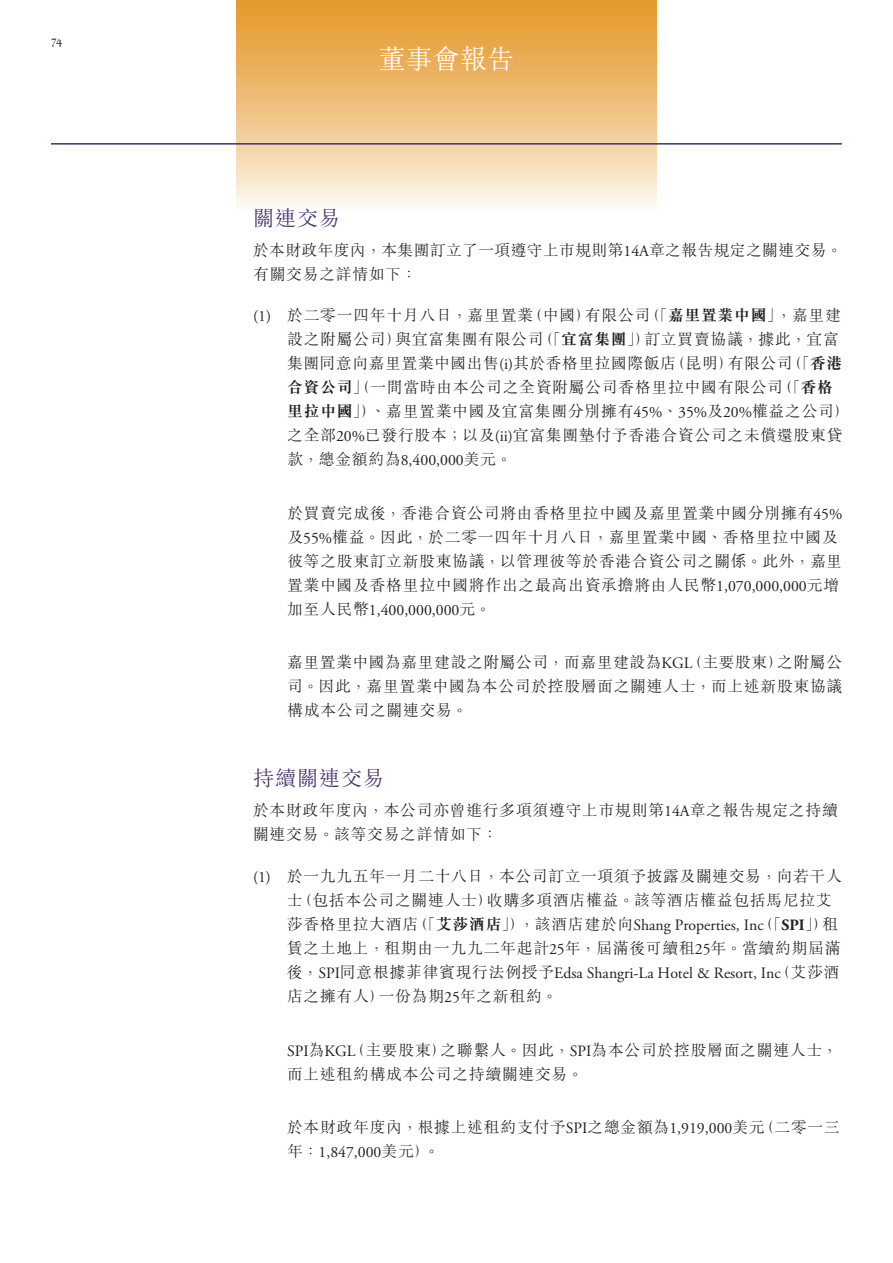
<style>
.page{position:relative;width:893px;height:1263px;background:#fff}
.page>*{position:absolute;margin:0;border:0;box-sizing:border-box;transform-origin:0 0}
.t1{font:300 27px "M Sung HK";color:#fff}
.t2{font:300 21px "M Sung HK";letter-spacing:.05em;color:#442f6d}
.t3{font:300 15.75px/24px "M Sung HK";letter-spacing:.05em;color:#231f20}
.t4{font:15.75px "Adobe Garamond Pro";color:#231f20}
.t5{font:300 15.75px/24px "M Sung HK";letter-spacing:.025em;color:#231f20}
.t6{font:12px "Parma Petit";color:#231f20}
.s1{font-family:"Adobe Garamond Pro";font-weight:400}
.s2{font-weight:700}
.s3{font-family:"M Sung HK";font-weight:300}
.s4{font-family:"Adobe Garamond Pro";font-weight:700}
</style>
<div class="page">
<div style="left:236px;top:0;width:421px;height:213px;background:linear-gradient(to bottom,#e3931e,#fdf5ed)"></div>
<hr style="left:51px;top:143px;width:791px;height:2px;background:#442f6d">
<p class="t6" style="left:51px;top:34px;width:13px">74</p>
<h1 class="t1" style="left:379px;top:40px;width:137px">董事會報告</h1>
<h2 class="t2" style="left:253px;top:203px;width:89px">關連交易</h2>
<p class="t5" style="left:253px;top:237px;width:591px">於本財政年度內，本集團訂立了一項遵守上市規則第<span class="s1">14A</span>章之報告規定之關連交易。有關交易之詳情如下：</p>
<p class="t3" style="left:287px;top:303px;width:564px;text-indent:-34px"><span class="s1">(1)</span> 於二零一四年十月八日，嘉里置業（中國）有限公司（「<span class="s2">嘉里置業中國</span>」，嘉里建設之附屬公司）與宜富集團有限公司（「<span class="s2">宜富集團</span>」）訂立買賣協議，據此，宜富集團同意向嘉里置業中國出售<span class="s1">(i)</span>其於香格里拉國際飯店（昆明）有限公司（「<span class="s2">香港合資公司</span>」（一間當時由本公司之全資附屬公司香格里拉中國有限公司（「<span class="s2">香格里拉中國</span>」）、嘉里置業中國及宜富集團分別擁有<span class="s1">45%</span>、<span class="s1">35%</span>及<span class="s1">20%</span>權益之公司）之全部<span class="s1">20%</span>已發行股本；以及<span class="s1">(ii)</span>宜富集團墊付予香港合資公司之未償還股東貸款，總金額約為<span class="s1">8,400,000</span>美元。</p>
<p class="t3" style="left:287px;top:500px;width:557px">於買賣完成後，香港合資公司將由香格里拉中國及嘉里置業中國分別擁有<span class="s1">45%</span>及<span class="s1">55%</span>權益。因此，於二零一四年十月八日，嘉里置業中國、香格里拉中國及彼等之股東訂立新股東協議，以管理彼等於香港合資公司之關係。此外，嘉里置業中國及香格里拉中國將作出之最高出資承擔將由人民幣<span class="s1">1,070,000,000</span>元增</p>
<p class="t4" style="left:287px;top:600px;width:205px"><span class="s3">加至人民幣</span>1,400,000,000<span class="s3">元。</span></p>
<p class="t3" style="left:287px;top:650px;width:557px;text-align:justify">嘉里置業中國為嘉里建設之附屬公司，而嘉里建設為<span class="s1">KGL</span>（主要股東）之附屬公司。因此，嘉里置業中國為本公司於控股層面之關連人士，而上述新股東協議構成本公司之關連交易。</p>
<h2 class="t2" style="left:253px;top:764px;width:133px">持續關連交易</h2>
<p class="t3" style="left:253px;top:798px;width:586px">於本財政年度內，本公司亦曾進行多項須遵守上市規則第<span class="s1">14A</span>章之報告規定之持續關連交易。該等交易之詳情如下：</p>
<p class="t3" style="left:287px;top:863px;width:556px;text-indent:-34px"><span class="s1">(1)</span> 於一九九五年一月二十八日，本公司訂立一項須予披露及關連交易，向若干人士（包括本公司之關連人士）收購多項酒店權益。該等酒店權益包括馬尼拉艾莎香格里拉大酒店（「<span class="s2">艾莎酒店</span>」），該酒店建於向<span class="s1">Shang Properties, Inc</span>（「<span class="s4">SPI</span>」）租賃之土地上，租期由一九九二年起計<span class="s1">25</span>年，屆滿後可續租<span class="s1">25</span>年。當續約期屆滿</p>
<p class="t4" style="left:287px;top:963px;width:554px"><span class="s3">後，</span>SPI<span class="s3">同意根據菲律賓現行法例授予</span>Edsa Shangri-La Hotel &amp; Resort, Inc<span class="s3">（艾莎酒</span></p>
<p class="t3" style="left:287px;top:983px;width:272px">店之擁有人）一份為期<span class="s1">25</span>年之新租約。</p>
<p class="t3" style="left:287px;top:1037px;width:552px"><span class="s1">SPI</span>為<span class="s1">KGL</span>（主要股東）之聯繫人。因此，<span class="s1">SPI</span>為本公司於控股層面之關連人士，而上述租約構成本公司之持續關連交易。</p>
<p class="t3" style="left:287px;top:1114px;width:554px">於本財政年度內，根據上述租約支付予<span class="s1">SPI</span>之總金額為<span class="s1">1,919,000</span>美元（二零一三</p>
<p class="t4" style="left:287px;top:1142px;width:154px"><span class="s3">年：</span>1,847,000<span class="s3">美元）。</span></p>
</div>
